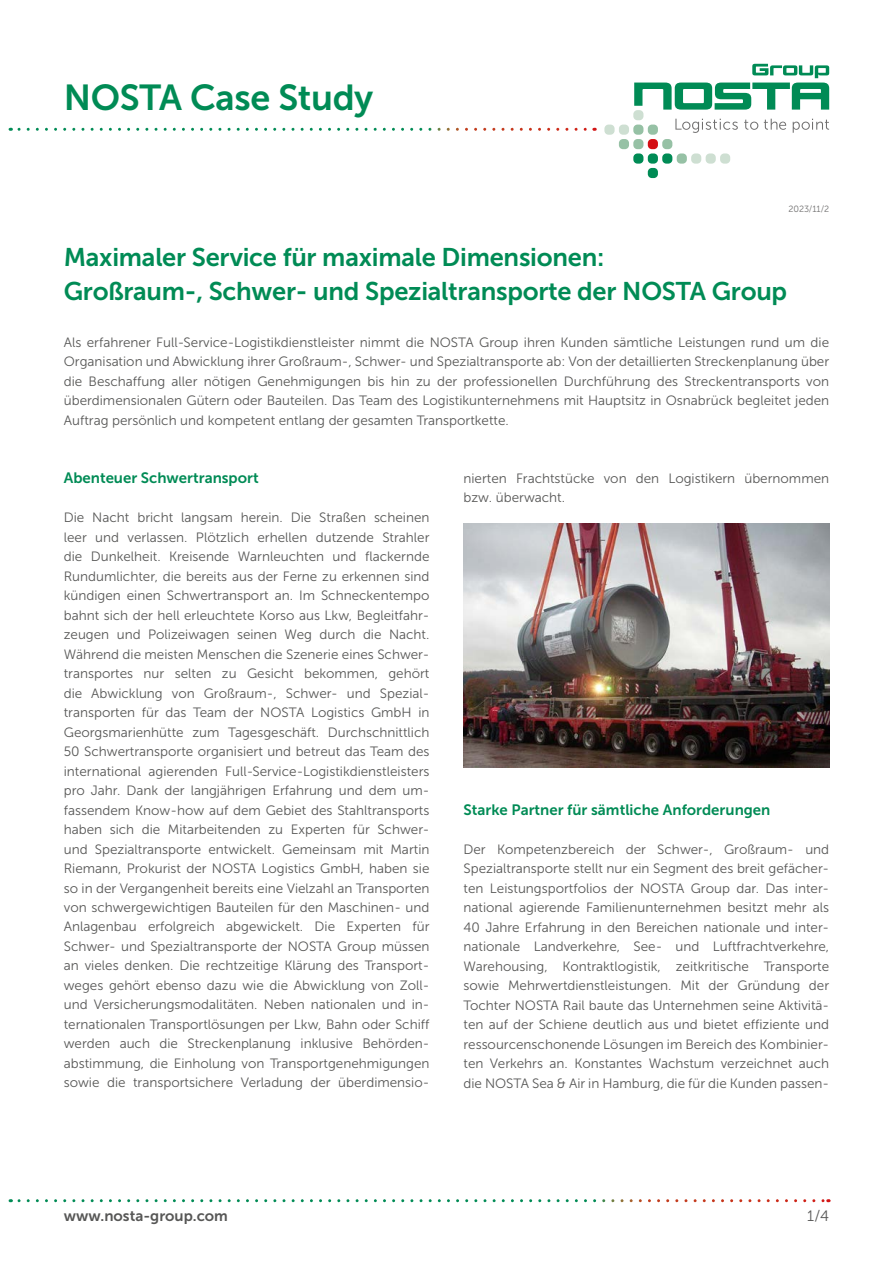
<style>
.page{position:relative;width:893px;height:1263px;background:#fff}
.page>*{position:absolute;margin:0;border:0;box-sizing:border-box;transform-origin:0 0}
.t1{font:36px "Museo Sans 700";letter-spacing:-.01em;color:#008b55}
.t2{font:25.5px/34.5px "Museo Sans 700";letter-spacing:-.01em;color:#008b55}
.t3{font:15px "Museo Sans 700";color:#008b55}
.t4{font:15px "Museo Sans 700";color:#575756}
.t5{font:15px "Museo Sans 300";color:#575756}
.t6{font:13.5px/19.5px "Museo Sans 300";color:#575756}
.t7{font:9px "Museo Sans 300";letter-spacing:-.01em;color:#706f6f}
</style>
<div class="page">
<svg style="left:675px;top:119px;width:63px;height:14px"></svg>
<svg style="left:744px;top:120px;width:14px;height:10px"></svg>
<svg style="left:764px;top:119px;width:22px;height:11px"></svg>
<svg style="left:793px;top:119px;width:36px;height:14px"></svg>
<svg style="left:634px;top:64px;width:195px;height:46px"></svg>
<div style="left:648px;top:168px;width:10px;height:10px;background:#008b55;border-radius:4px"></div>
<div style="left:662px;top:153px;width:10px;height:11px;background:#008b55;border-radius:4px"></div>
<div style="left:633px;top:153px;width:10px;height:11px;background:#008b55;border-radius:4px"></div>
<div style="left:648px;top:153px;width:10px;height:11px;background:#008b55;border-radius:4px"></div>
<div style="left:648px;top:139px;width:10px;height:10px;background:#d40f14;border-radius:4px"></div>
<div style="left:633px;top:110px;width:10px;height:10px;background:#cedfd2;border-radius:4px"></div>
<div style="left:677px;top:153px;width:10px;height:11px;background:#96c1a5;border-radius:4px"></div>
<div style="left:691px;top:153px;width:10px;height:11px;background:#cedfd2;border-radius:4px"></div>
<div style="left:720px;top:153px;width:10px;height:11px;background:#cedfd2;border-radius:4px"></div>
<div style="left:706px;top:153px;width:10px;height:11px;background:#cedfd2;border-radius:4px"></div>
<div style="left:662px;top:139px;width:10px;height:10px;background:#96c1a5;border-radius:4px"></div>
<div style="left:633px;top:139px;width:10px;height:10px;background:#96c1a5;border-radius:4px"></div>
<div style="left:619px;top:139px;width:10px;height:10px;background:#96c1a5;border-radius:4px"></div>
<div style="left:633px;top:125px;width:10px;height:10px;background:#96c1a5;border-radius:4px"></div>
<div style="left:648px;top:125px;width:10px;height:10px;background:#96c1a5;border-radius:4px"></div>
<div style="left:619px;top:125px;width:10px;height:10px;background:#cedfd2;border-radius:4px"></div>
<div style="left:604px;top:125px;width:11px;height:10px;background:#cedfd2;border-radius:4px"></div>
<svg style="left:19px;top:128px;width:576px;height:3px"></svg>
<svg style="left:19px;top:1199px;width:810px;height:3px"></svg>
<img style="left:463px;top:523px;width:366px;height:244px">
<h1 class="t1" style="left:64px;top:77px;width:311px">NOSTA Case Study</h1>
<p class="t7" style="left:788px;top:204px;width:42px">2023/11/2</p>
<h2 class="t2" style="left:64px;top:240px;width:725px">Maximaler Service für maximale Dimensionen:<br>Großraum-, Schwer- und Spezialtransporte der NOSTA Group</h2>
<p class="t6" style="left:64px;top:332px;width:767px;text-align:justify">Als erfahrener Full-Service-Logistikdienstleister nimmt die NOSTA Group ihren Kunden sämtliche Leistungen rund um die Organisation und Abwicklung ihrer Großraum-, Schwer- und Spezialtransporte ab: Von der detaillierten Streckenplanung über die Beschaffung aller nötigen Genehmigungen bis hin zu der professionellen Durchführung des Streckentransports von überdimensionalen Gütern oder Bauteilen. Das Team des Logistikunternehmens mit Hauptsitz in Osnabrück begleitet jeden Auftrag persönlich und kompetent entlang der gesamten Transportkette.</p>
<p class="t3" style="left:64px;top:469px;width:196px">Abenteuer Schwertransport</p>
<p class="t6" style="left:64px;top:508px;width:367px">Die Nacht bricht langsam herein. Die Straßen scheinen leer und verlassen. Plötzlich erhellen dutzende Strahler die Dunkelheit. Kreisende Warnleuchten und flackernde Rundumlichter, die bereits aus der Ferne zu erkennen sind kündigen einen Schwertransport an. Im Schneckentempo bahnt sich der hell erleuchtete Korso aus Lkw, Begleitfahr&shy;zeugen und Polizeiwagen seinen Weg durch die Nacht.<br>Während die meisten Menschen die Szenerie eines Schwer&shy;transportes nur selten zu Gesicht bekommen, gehört die Abwicklung von Großraum-, Schwer- und Spezial&shy;transporten für das Team der NOSTA Logistics GmbH in Georgsmarienhütte zum Tagesgeschäft. Durchschnittlich 50 Schwertransporte organisiert und betreut das Team des international agierenden Full-Service-Logistikdienstleisters pro Jahr. Dank der langjährigen Erfahrung und dem um&shy;fassendem Know-how auf dem Gebiet des Stahltransports haben sich die Mitarbeitenden zu Experten für Schwer&shy;und Spezialtransporte entwickelt. Gemeinsam mit Martin Riemann, Prokurist der NOSTA Logistics GmbH, haben sie so in der Vergangenheit bereits eine Vielzahl an Transporten von schwergewichtigen Bauteilen für den Maschinen- und Anlagenbau erfolgreich abgewickelt. Die Experten für Schwer- und Spezialtransporte der NOSTA Group müssen an vieles denken. Die rechtzeitige Klärung des Transport&shy;weges gehört ebenso dazu wie die Abwicklung von Zoll&shy;und Versicherungsmodalitäten. Neben nationalen und in&shy;ternationalen Transportlösungen per Lkw, Bahn oder Schiff werden auch die Streckenplanung inklusive Behörden&shy;abstimmung, die Einholung von Transportgenehmigungen sowie die transportsichere Verladung der überdimensio-</p>
<p class="t6" style="left:463px;top:469px;width:367px">nierten Frachtstücke von den Logistikern übernommen bzw. überwacht.</p>
<p class="t3" style="left:463px;top:801px;width:308px">Starke Partner für sämtliche Anforderungen</p>
<p class="t6" style="left:463px;top:839px;width:367px">Der Kompetenzbereich der Schwer-, Großraum- und Spezialtransporte stellt nur ein Segment des breit gefächer&shy;ten Leistungsportfolios der NOSTA Group dar. Das inter&shy;national agierende Familienunternehmen besitzt mehr als 40 Jahre Erfahrung in den Bereichen nationale und inter&shy;nationale Landverkehre, See- und Luftfrachtverkehre, Warehousing, Kontraktlogistik, zeitkritische Transporte sowie Mehrwertdienstleistungen. Mit der Gründung der Tochter NOSTA Rail baute das Unternehmen seine Aktivitä&shy;ten auf der Schiene deutlich aus und bietet effiziente und ressourcenschonende Lösungen im Bereich des Kombinier&shy;ten Verkehrs an. Konstantes Wachstum verzeichnet auch die NOSTA Sea &amp; Air in Hamburg, die für die Kunden passen-</p>
<p class="t4" style="left:64px;top:1208px;width:166px">www.nosta-group.com</p>
<p class="t5" style="left:807px;top:1208px;width:23px">1/4</p>
</div>
